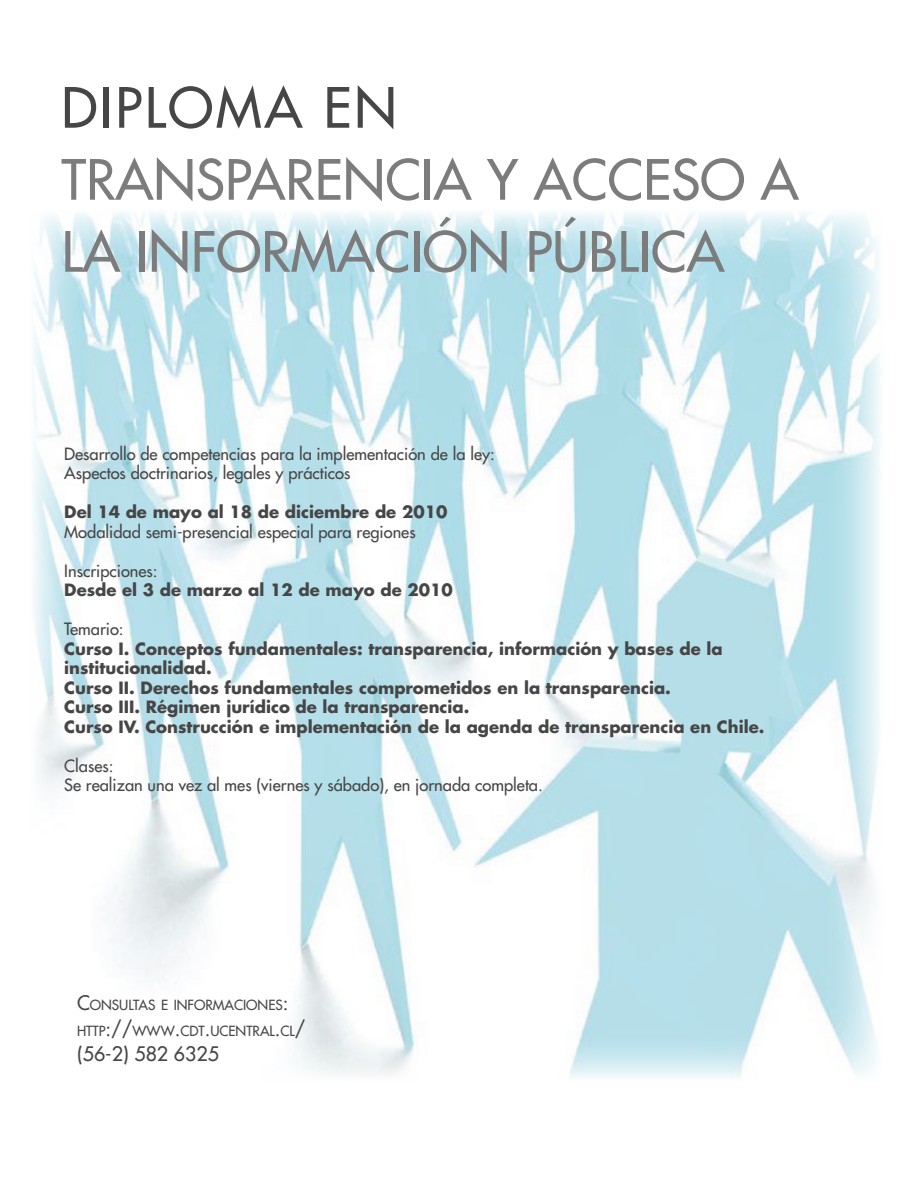
<style>
.page{position:relative;width:915px;height:1178px;background:#fff}
.page>*{position:absolute;margin:0;border:0;box-sizing:border-box;transform-origin:0 0}
.t1{font:54px/72px "Futura";color:#7c7c7c}
.t2{font:54px "Futura";letter-spacing:.05em;color:#464646}
.t3{font:19.5px "Futura";color:#464646}
.t4{font:700 16.5px/19.5px "Futura";color:#464646}
.t5{font:16.5px/19.5px "Futura";color:#464646}
.t6{font:13.65px/25.5px "Futura";color:#464646}
.s1{font-size:19.5px}
</style>
<div class="page">
<img style="left:33px;top:212px;width:847px;height:866px">
<h1 class="t2" style="left:61px;top:73px;width:337px">DIPLOMA EN</h1>
<h1 class="t1" style="left:61px;top:143px;width:738px">TRANSPARENCIA Y ACCESO A<br>LA INFORMACIÓN PÚBLICA</h1>
<p class="t5" style="left:64px;top:443px;width:432px">Desarrollo de competencias para la implementación de la ley:<br>Aspectos doctrinarios, legales y prácticos</p>
<p class="t4" style="left:64px;top:502px;width:384px">Del 14 de mayo al 18 de diciembre de 2010</p>
<p class="t5" style="left:64px;top:521px;width:353px">Modalidad semi-presencial especial para regiones</p>
<p class="t5" style="left:64px;top:560px;width:95px">Inscripciones:</p>
<p class="t4" style="left:64px;top:580px;width:390px">Desde el 3 de marzo al 12 de mayo de 2010</p>
<p class="t5" style="left:64px;top:619px;width:61px">Temario:</p>
<p class="t4" style="left:64px;top:638px;width:701px">Curso I. Conceptos fundamentales: transparencia, información y bases de la institucionalidad.<br>Curso II. Derechos fundamentales comprometidos en la transparencia.<br>Curso III. Régimen jurídico de la transparencia.<br>Curso IV. Construcción e implementación de la agenda de transparencia en Chile.</p>
<p class="t5" style="left:64px;top:755px;width:480px">Clases:<br>Se realizan una vez al mes (viernes y sábado), en jornada completa.</p>
<p class="t6" style="left:77px;top:992px;width:230px"><span class="s1">C</span>onsultas e informaciones<span class="s1">: </span>http<span class="s1">://</span>www<span class="s1">.</span>cdt<span class="s1">.</span>ucentral<span class="s1">.</span>cl<span class="s1">/</span></p>
<p class="t3" style="left:77px;top:1041px;width:143px">(56-2) 582 6325</p>
</div>
